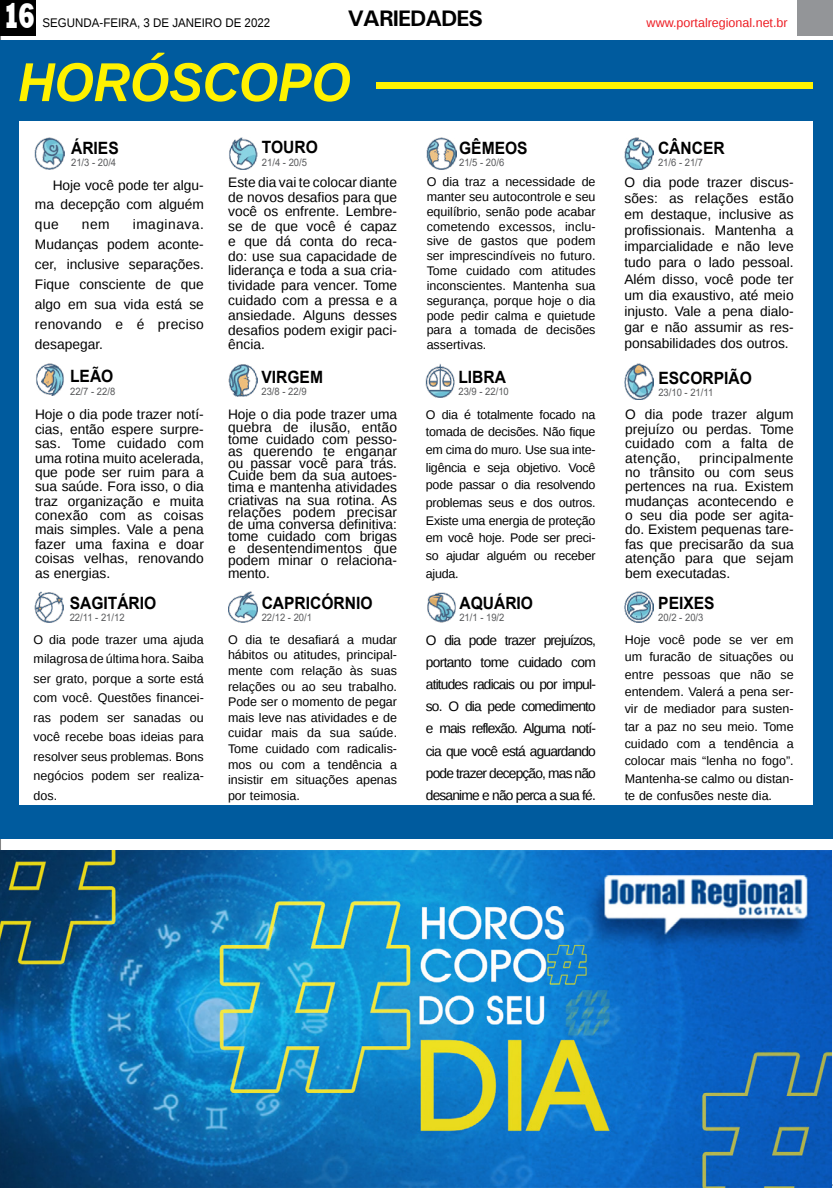
<style>
.page{position:relative;width:833px;height:1188px;background:#fff}
.page>*{position:absolute;margin:0;border:0;box-sizing:border-box;transform-origin:0 0}
.TÍTULO{font:italic 700 54.75px "Liberation Sans";color:#fff200;scale:.92 1}
.t1{font:800 36.12px "Rockwell";color:#fff;scale:.7 1}
.TITULO_PG{font:700 22.5px "Univers";letter-spacing:-.04em;color:#000}
.JR_Classificados{font:700 17px "Arial";color:#000;scale:.92 1}
.NOVELAS_E_HOROSC{font:13.75px/14.4px "Liberation Sans";color:#000;text-align:justify}
.MATÉRIA{font:13.75px/20px "Liberation Sans";color:#000;text-align:justify}
.NOVELAS_E_HOROSC-2{font:12.5px/14.9px "Liberation Sans";color:#000;text-align:justify}
.DATA_PG{font:12.5px "Liberation Sans";color:#000;scale:.92 1}
.DATA_PG-2{font:12.5px "Liberation Sans";color:#ed1d24}
.JR_Classificados-2{font:10.25px "Arial";color:#58595b;scale:.92 1}
</style>
<div class="page">
<div style="left:1px;top:0;width:35px;height:36px;background:#000"></div>
<div style="left:797px;top:0;width:36px;height:36px;background:#939598"></div>
<div style="left:0;top:40px;width:833px;height:798px;background:#005b9e"></div>
<div style="left:376px;top:83px;width:436px;height:6px;background:#fff200"></div>
<div style="left:19px;top:121px;width:793px;height:683px;background:#fff"></div>
<img style="left:35px;top:138px;width:29px;height:32px">
<img style="left:229px;top:138px;width:29px;height:32px">
<img style="left:427px;top:138px;width:29px;height:32px">
<img style="left:624px;top:138px;width:30px;height:32px">
<img style="left:36px;top:364px;width:28px;height:32px">
<img style="left:228px;top:364px;width:29px;height:32px">
<img style="left:426px;top:364px;width:28px;height:33px">
<img style="left:624px;top:364px;width:30px;height:35px">
<img style="left:35px;top:591px;width:28px;height:31px">
<img style="left:228px;top:591px;width:29px;height:31px">
<img style="left:427px;top:592px;width:29px;height:30px">
<img style="left:624px;top:591px;width:30px;height:31px">
<img style="left:0;top:850px;width:832px;height:337px">
<p class="t1" style="left:3px;top:-5px;width:48px">16</p>
<p class="DATA_PG" style="left:43px;top:16px;width:249px">SEGUNDA-FEIRA, 3 DE JANEIRO DE 2022</p>
<p class="TITULO_PG" style="left:348px;top:5px;width:137px">VARIEDADES</p>
<p class="DATA_PG-2" style="left:646px;top:16px;width:143px">www.portalregional.net.br</p>
<p class="TÍTULO" style="left:18px;top:45px;width:363px">HORÓSCOPO</p>
<p class="JR_Classificados" style="left:71px;top:136px;width:53px">ÁRIES</p>
<p class="JR_Classificados-2" style="left:71px;top:155px;width:51px">21/3 - 20/4</p>
<p class="JR_Classificados" style="left:459px;top:136px;width:76px">GÊMEOS</p>
<p class="JR_Classificados-2" style="left:459px;top:155px;width:51px">21/5 - 20/6</p>
<p class="JR_Classificados" style="left:658px;top:136px;width:74px">CÂNCER</p>
<p class="JR_Classificados-2" style="left:658px;top:155px;width:51px">21/6 - 21/7</p>
<p class="JR_Classificados" style="left:262px;top:135px;width:62px">TOURO</p>
<p class="JR_Classificados-2" style="left:262px;top:155px;width:51px">21/4 - 20/5</p>
<p class="MATÉRIA" style="left:35px;top:175px;width:170px;text-indent:18px">Hoje você pode ter algu&shy;ma decepção com alguém que</p>
<p class="MATÉRIA" style="left:35px;top:215px;width:170px;text-indent:98px">imaginava.<br>Mudanças podem aconte&shy;cer, inclusive separações.<br>Fique consciente de que algo em sua vida está se renovando e é preciso desapegar.</p>
<p class="MATÉRIA" style="left:82px;top:215px;width:29px">nem</p>
<p class="JR_Classificados" style="left:70px;top:364px;width:49px">LEÃO</p>
<p class="JR_Classificados-2" style="left:70px;top:384px;width:51px">22/7 - 22/8</p>
<p class="NOVELAS_E_HOROSC" style="left:228px;top:175px;width:170px;line-height:14.8px">Este dia vai te colocar diante de novos desafios para que você os enfrente. Lembre&shy;se de que você é capaz e que dá conta do reca&shy;do: use sua capacidade de liderança e toda a sua cria&shy;tividade para vencer. Tome cuidado com a pressa e a ansiedade. Alguns desses desafios podem exigir paci&shy;ência.</p>
<p class="NOVELAS_E_HOROSC-2" style="left:427px;top:175px;width:170px">O dia traz a necessidade de manter seu autocontrole e seu equilíbrio, senão pode acabar cometendo excessos, inclu&shy;sive de gastos que podem ser imprescindíveis no futuro.<br>Tome cuidado com atitudes inconscientes. Mantenha sua segurança, porque hoje o dia pode pedir calma e quietude para a tomada de decisões assertivas.</p>
<p class="NOVELAS_E_HOROSC" style="left:624px;top:175px;width:171px;line-height:16.1px">O dia pode trazer discus&shy;sões: as relações estão em destaque, inclusive as profissionais. Mantenha a imparcialidade e não leve tudo para o lado pessoal.<br>Além disso, você pode ter um dia exaustivo, até meio injusto. Vale a pena dialo&shy;gar e não assumir as res&shy;ponsabilidades dos outros.</p>
<p class="JR_Classificados" style="left:261px;top:365px;width:68px">VIRGEM</p>
<p class="JR_Classificados-2" style="left:261px;top:384px;width:51px">23/8 - 22/9</p>
<p class="JR_Classificados" style="left:458px;top:365px;width:53px">LIBRA</p>
<p class="JR_Classificados-2" style="left:458px;top:384px;width:56px">23/9 - 22/10</p>
<p class="JR_Classificados" style="left:658px;top:366px;width:103px">ESCORPIÃO</p>
<p class="JR_Classificados-2" style="left:658px;top:385px;width:61px">23/10 - 21/11</p>
<p class="NOVELAS_E_HOROSC" style="left:35px;top:408px;width:170px">Hoje o dia pode trazer notí&shy;cias, então espere surpre&shy;sas. Tome cuidado com uma rotina muito acelerada, que pode ser ruim para a sua saúde. Fora isso, o dia traz organização e muita conexão com as coisas mais simples. Vale a pena fazer uma faxina e doar coisas velhas, renovando as energias.</p>
<p class="NOVELAS_E_HOROSC" style="left:228px;top:409px;width:171px;line-height:12.1px">Hoje o dia pode trazer uma quebra de ilusão, então tome cuidado com pesso&shy;as querendo te enganar ou passar você para trás.<br>Cuide bem da sua autoes&shy;tima e mantenha atividades criativas na sua rotina. As relações podem precisar de uma conversa definitiva: tome cuidado com brigas e desentendimentos que podem minar o relaciona&shy;mento.</p>
<p class="NOVELAS_E_HOROSC-2" style="left:426px;top:406px;width:171px;line-height:17.6px">O dia é totalmente focado na tomada de decisões. Não fique em cima do muro. Use sua inte&shy;ligência e seja objetivo. Você pode passar o dia resolvendo problemas seus e dos outros.<br>Existe uma energia de proteção em você hoje. Pode ser preci&shy;so ajudar alguém ou receber ajuda.</p>
<p class="NOVELAS_E_HOROSC" style="left:625px;top:408px;width:170px">O dia pode trazer algum prejuízo ou perdas. Tome cuidado com a falta de atenção,</p>
<p class="NOVELAS_E_HOROSC" style="left:625px;top:451px;width:170px;text-indent:74px">principalmente no trânsito ou com seus pertences na rua. Existem mudanças acontecendo e o seu dia pode ser agita&shy;do. Existem pequenas tare&shy;fas que precisarão da sua atenção para que sejam bem executadas.</p>
<p class="JR_Classificados" style="left:70px;top:590px;width:96px">SAGITÁRIO</p>
<p class="JR_Classificados-2" style="left:70px;top:610px;width:61px">22/11 - 21/12</p>
<p class="JR_Classificados" style="left:262px;top:590px;width:122px">CAPRICÓRNIO</p>
<p class="JR_Classificados-2" style="left:262px;top:610px;width:56px">22/12 - 20/1</p>
<p class="JR_Classificados" style="left:459px;top:590px;width:82px">AQUÁRIO</p>
<p class="JR_Classificados-2" style="left:459px;top:610px;width:51px">21/1 - 19/2</p>
<p class="JR_Classificados" style="left:658px;top:590px;width:63px">PEIXES</p>
<p class="JR_Classificados-2" style="left:658px;top:610px;width:51px">20/2 - 20/3</p>
<p class="NOVELAS_E_HOROSC-2" style="left:34px;top:630px;width:172px;line-height:19.5px">O dia pode trazer uma ajuda milagrosa de última hora. Saiba ser grato, porque a sorte está com você. Questões financei&shy;ras podem ser sanadas ou você recebe boas ideias para resolver seus problemas. Bons negócios podem ser realiza&shy;dos.</p>
<p class="NOVELAS_E_HOROSC-2" style="left:228px;top:632px;width:171px;line-height:15.6px">O dia te desafiará a mudar hábitos ou atitudes, principal&shy;mente com relação às suas relações ou ao seu trabalho.<br>Pode ser o momento de pegar mais leve nas atividades e de cuidar mais da sua saúde.<br>Tome cuidado com radicalis&shy;mos ou com a tendência a insistir em situações apenas por teimosia.</p>
<p class="NOVELAS_E_HOROSC" style="left:426px;top:629px;width:171px;line-height:22.1px">O dia pode trazer prejuízos, portanto tome cuidado com atitudes radicais ou por impul&shy;so. O dia pede comedimento e mais reflexão. Alguma notí&shy;cia que você está aguardando pode trazer decepção, mas não desanime e não perca a sua fé.</p>
<p class="NOVELAS_E_HOROSC-2" style="left:625px;top:631px;width:170px;line-height:17.4px">Hoje você pode se ver em um furacão de situações ou entre pessoas que não se entendem. Valerá a pena ser&shy;vir de mediador para susten&shy;tar a paz no seu meio. Tome cuidado com a tendência a colocar mais “lenha no fogo”.<br>Mantenha-se calmo ou distan&shy;te de confusões neste dia.</p>
</div>
